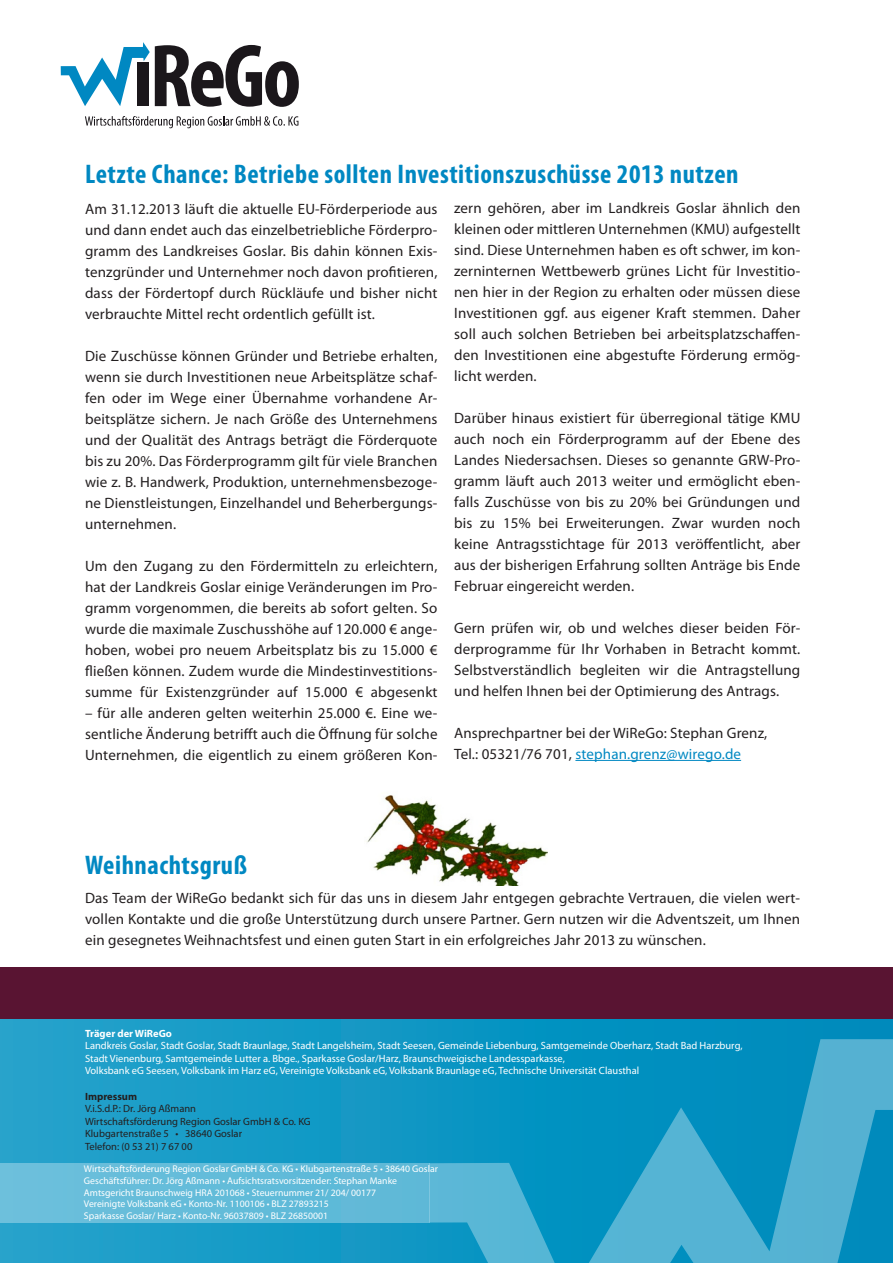
<style>
.page{position:relative;width:893px;height:1263px;background:#fff}
.page>*{position:absolute;margin:0;border:0;box-sizing:border-box;transform-origin:0 0}
.Überschrift_1__Ordnu{font:700 condensed 27px "Myriad Pro";letter-spacing:.02em;color:#0088c2}
.Fließtext_10pt{font:15px/21px "Myriad Pro";letter-spacing:.01em;color:#231f20;text-align:justify}
.Fließtext_10pt-2{font:15px "Myriad Pro";letter-spacing:.01em;color:#0088c2}
.Fließtext{font:10.5px/12.6px "Myriad Pro";color:#fff}
.Fließtext-2{font:10.5px/12.6px "Myriad Pro";color:#231f20}
.Fließtext-3{font:700 10.5px "Myriad Pro";color:#231f20}
.Fließtext-4{font:9.75px "Myriad Pro";color:#fff}
.s1{color:#231f20}
.s2{font-weight:700}
</style>
<div class="page">
<svg style="left:0;top:1018px;width:893px;height:245px;background:#1899c5"></svg>
<svg style="left:429px;top:1039px;width:464px;height:224px;background:#219dc7"></svg>
<div style="left:0;top:967px;width:893px;height:51px;background:#591432"></div>
<div style="left:0;top:1163px;width:429px;height:59px;background:#63bcd9"></div>
<svg style="left:85px;top:116px;width:213px;height:12px"></svg>
<svg style="left:61px;top:42px;width:238px;height:65px"></svg>
<hr style="left:575px;top:760px;width:166px;height:1px;background:#0088c2">
<img style="left:366px;top:795px;width:181px;height:90px">
<p class="Überschrift_1__Ordnu" style="left:85px;top:157px;width:655px">Letzte Chance: Betriebe sollten Investitionszuschüsse 2013 nutzen</p>
<p class="Fließtext_10pt" style="left:85px;top:198px;width:354px">Am 31.12.2013 läuft die aktuelle EU-Förderperiode aus und dann endet auch das einzelbetriebliche Förderpro&shy;gramm des Landkreises Goslar. Bis dahin können Exis&shy;tenzgründer und Unternehmer noch davon profitieren, dass der Fördertopf durch Rückläufe und bisher nicht verbrauchte Mittel recht ordentlich gefüllt ist.</p>
<p class="Fließtext_10pt" style="left:85px;top:345px;width:354px">Die Zuschüsse können Gründer und Betriebe erhalten, wenn sie durch Investitionen neue Arbeitsplätze schaf&shy;fen oder im Wege einer Übernahme vorhandene Ar&shy;beitsplätze sichern. Je nach Größe des Unternehmens und der Qualität des Antrags beträgt die Förderquote bis zu 20%. Das Förderprogramm gilt für viele Branchen wie z. B. Handwerk, Produktion, unternehmensbezoge&shy;ne Dienstleistungen, Einzelhandel und Beherbergungs&shy;unternehmen.</p>
<p class="Fließtext_10pt" style="left:85px;top:555px;width:354px">Um den Zugang zu den Fördermitteln zu erleichtern, hat der Landkreis Goslar einige Veränderungen im Pro&shy;gramm vorgenommen, die bereits ab sofort gelten. So wurde die maximale Zuschusshöhe auf 120.000 € ange&shy;hoben, wobei pro neuem Arbeitsplatz bis zu 15.000 € fließen können. Zudem wurde die Mindestinvestitions&shy;summe für Existenzgründer auf 15.000 € abgesenkt</p>
<p class="Fließtext_10pt" style="left:85px;top:702px;width:354px">– für alle anderen gelten weiterhin 25.000 €. Eine we&shy;sentliche Änderung betrifft auch die Öffnung für solche Unternehmen, die eigentlich zu einem größeren Kon-</p>
<p class="Fließtext_10pt" style="left:454px;top:197px;width:348px">zern gehören, aber im Landkreis Goslar ähnlich den kleinen oder mittleren Unternehmen (KMU) aufgestellt sind. Diese Unternehmen haben es oft schwer, im kon&shy;zerninternen Wettbewerb grünes Licht für Investitio&shy;nen hier in der Region zu erhalten oder müssen diese Investitionen ggf. aus eigener Kraft stemmen. Daher soll auch solchen Betrieben bei arbeitsplatzschaffen&shy;den Investitionen eine abgestufte Förderung ermög&shy;licht werden.</p>
<p class="Fließtext_10pt" style="left:454px;top:407px;width:348px">Darüber hinaus existiert für überregional tätige KMU auch noch ein Förderprogramm auf der Ebene des Landes Niedersachsen. Dieses so genannte GRW-Pro&shy;gramm läuft auch 2013 weiter und ermöglicht eben&shy;falls Zuschüsse von bis zu 20% bei Gründungen und bis zu 15% bei Erweiterungen. Zwar wurden noch keine Antragsstichtage für 2013 veröffentlicht, aber aus der bisherigen Erfahrung sollten Anträge bis Ende Februar eingereicht werden.</p>
<p class="Fließtext_10pt" style="left:454px;top:617px;width:348px">Gern prüfen wir, ob und welches dieser beiden För&shy;derprogramme für Ihr Vorhaben in Betracht kommt.<br>Selbstverständlich begleiten wir die Antragstellung und helfen Ihnen bei der Optimierung des Antrags.</p>
<p class="Fließtext_10pt" style="left:454px;top:722px;width:315px">Ansprechpartner bei der WiReGo: Stephan Grenz,</p>
<p class="Fließtext_10pt-2" style="left:454px;top:745px;width:288px"><span class="s1">Tel.: 05321/76 701,</span> stephan.grenz@wirego.de</p>
<p class="Überschrift_1__Ordnu" style="left:85px;top:848px;width:163px">Weihnachtsgruß</p>
<p class="Fließtext_10pt" style="left:85px;top:887px;width:717px">Das Team der WiReGo bedankt sich für das uns in diesem Jahr entgegen gebrachte Vertrauen, die vielen wert&shy;vollen Kontakte und die große Unterstützung durch unsere Partner. Gern nutzen wir die Adventszeit, um Ihnen ein gesegnetes Weihnachtsfest und einen guten Start in ein erfolgreiches Jahr 2013 zu wünschen.</p>
<p class="Fließtext" style="left:85px;top:1027px;width:659px"><span class="s2">Träger der WiReGo<br></span>Landkreis Goslar, Stadt Goslar, Stadt Braunlage, Stadt Langelsheim, Stadt Seesen, Gemeinde Liebenburg, Samtgemeinde Oberharz, Stadt Bad Harzburg, Stadt Vienenburg, Samtgemeinde Lutter a. Bbge., Sparkasse Goslar/Harz, Braunschweigische Landessparkasse,<br>Volksbank eG Seesen, Volksbank im Harz eG, Vereinigte Volksbank eG, Volksbank Braunlage eG, Technische Universität Clausthal</p>
<p class="Fließtext-3" style="left:85px;top:1089px;width:54px">Impressum</p>
<p class="Fließtext-2" style="left:85px;top:1102px;width:113px">V.i.S.d.P.: Dr. Jörg Aßmann</p>
<p class="Fließtext-2" style="left:85px;top:1115px;width:227px">Wirtschaftsförderung Region Goslar GmbH &amp; Co. KG<br>Klubgartenstraße 5 • 38640 Goslar</p>
<p class="Fließtext-2" style="left:85px;top:1140px;width:109px">Telefon: (0 53 21) 7 67 00</p>
<p class="Fließtext-4" style="left:84px;top:1163px;width:355px">Wirtschaftsförderung Region Goslar GmbH &amp; Co. KG • Klubgartenstraße 5 • 38640 Goslar</p>
<p class="Fließtext-4" style="left:84px;top:1175px;width:315px">Geschäftsführer: Dr. Jörg Aßmann • Aufsichtsratsvorsitzender: Stephan Manke</p>
<p class="Fließtext-4" style="left:84px;top:1186px;width:294px">Amtsgericht Braunschweig HRA 201068 • Steuernummer 21/ 204/ 00177</p>
<p class="Fließtext-4" style="left:84px;top:1198px;width:246px">Vereinigte Volksbank eG • Konto-Nr. 1100106 • BLZ 27893215</p>
<p class="Fließtext-4" style="left:84px;top:1210px;width:246px">Sparkasse Goslar/ Harz • Konto-Nr. 96037809 • BLZ 26850001</p>
</div>
